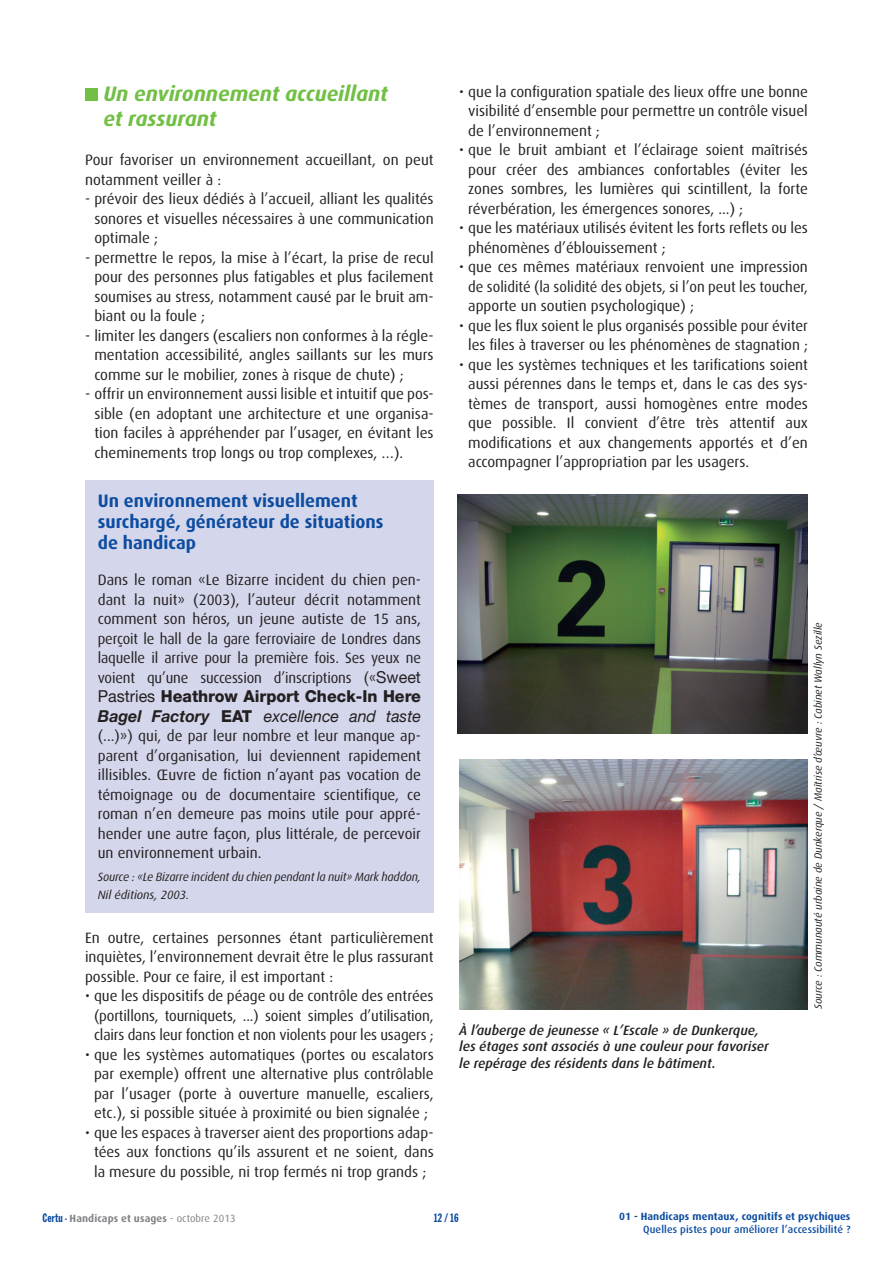
<style>
.page{position:relative;width:893px;height:1263px;background:#fff}
.page>*{position:absolute;margin:0;border:0;box-sizing:border-box;transform-origin:0 0}
.t1{font:italic 700 21px/25.2px "Dax OT";color:#71bf44}
.t2{font:700 18px/21px "Dax OT";color:#0d4da1}
.t3{font:800 16.5px/19.5px "Helvetica Neue LT";color:#231f20}
.t4{font:15px/19.5px "Dax OT";color:#231f20;text-align:justify}
.t5{font:italic 500 13.5px/16.2px "Dax OT";color:#231f20}
.t6{font:italic 12px/18px "Dax OT";letter-spacing:-.01em;color:#231f20}
.t7{font:12px "Franklin Gothic Extra Cond";color:#0d4da1}
.t8{font:italic 10.5px "Dax OT";color:#231f20}
.t9{font:500 10.5px "Dax OT";letter-spacing:.01em;color:#0d4da1}
.t10{font:700 10.5px "Dax OT";letter-spacing:.01em;color:#0d4da1}
.t11{font:700 10.5px "Dax OT";letter-spacing:.01em;color:#808285}
.s1{font-family:"Helvetica Neue LT";font-size:16.5px}
.s2{font-weight:400}
.s3{font-weight:700;font-style:italic}
.s4{font-weight:400;font-style:italic}
.s5{font-family:"Franklin Gothic Extra Cond";font-weight:400;font-size:12px;color:#0d4da1}
.s6{font-family:"Franklin Gothic Extra Cond";font-weight:400;color:#0d4da1}
</style>
<div class="page">
<div style="left:85px;top:480px;width:349px;height:433px;background:#d4d6eb"></div>
<div style="left:85px;top:88px;width:13px;height:13px;background:#71bf44"></div>
<img style="left:458px;top:494px;width:349px;height:239px">
<img style="left:459px;top:759px;width:349px;height:251px">
<p class="t1" style="left:103px;top:81px;width:286px">Un environnement accueillant et rassurant</p>
<p class="t4" style="left:85px;top:151px;width:350px">Pour favoriser un environnement accueillant, on peut notamment veiller à :</p>
<p class="t4" style="left:94px;top:190px;width:341px;text-indent:-9px">- prévoir des lieux dédiés à l’accueil, alliant les qualités sonores et visuelles nécessaires à une communication optimale ;</p>
<p class="t4" style="left:94px;top:248px;width:341px;text-indent:-9px">- permettre le repos, la mise à l’écart, la prise de recul pour des personnes plus fatigables et plus facilement soumises au stress, notamment causé par le bruit am&shy;biant ou la foule ;</p>
<p class="t4" style="left:94px;top:326px;width:341px;text-indent:-9px">- limiter les dangers (escaliers non conformes à la régle&shy;mentation accessibilité, angles saillants sur les murs comme sur le mobilier, zones à risque de chute) ;</p>
<p class="t4" style="left:94px;top:385px;width:341px;text-indent:-9px">- offrir un environnement aussi lisible et intuitif que pos&shy;sible (en adoptant une architecture et une organisa&shy;tion faciles à appréhender par l’usager, en évitant les cheminements trop longs ou trop complexes, …).</p>
<p class="t2" style="left:98px;top:490px;width:287px">Un environnement visuellement surchargé, générateur de situations de handicap</p>
<p class="t4" style="left:98px;top:571px;width:325px">Dans le roman «Le Bizarre incident du chien pen&shy;dant la nuit» (2003), l’auteur décrit notamment comment son héros, un jeune autiste de 15 ans, perçoit le hall de la gare ferroviaire de Londres dans laquelle il arrive pour la première fois. Ses yeux ne voient qu’une succession d’inscriptions («<span class="s1">Sweet</span></p>
<p class="t3" style="left:98px;top:687px;width:325px"><span class="s2">Pastries</span> Heathrow Airport Check-In Here<br><span class="s3">Bagel Factory</span> EAT <span class="s4">excellence and taste</span></p>
<p class="t4" style="left:98px;top:727px;width:325px">(...)») qui, de par leur nombre et leur manque ap&shy;parent d’organisation, lui deviennent rapidement illisibles. Œuvre de fiction n’ayant pas vocation de témoignage ou de documentaire scientifique, ce roman n’en demeure pas moins utile pour appré&shy;hender une autre façon, plus littérale, de percevoir un environnement urbain.</p>
<p class="t6" style="left:98px;top:868px;width:325px">Source : «Le Bizarre incident du chien pendant la nuit» Mark haddon,<br>Nil éditions, 2003.</p>
<p class="t4" style="left:85px;top:928px;width:350px">En outre, certaines personnes étant particulièrement inquiètes, l’environnement devrait être le plus rassurant possible. Pour ce faire, il est important :</p>
<p class="t4" style="left:85px;top:986px;width:350px;text-align:center">• que les dispositifs de péage ou de contrôle des entrées (portillons, tourniquets, ...) soient simples d’utilisation, clairs dans leur fonction et non violents pour les usagers ;</p>
<p class="t4" style="left:85px;top:1045px;width:350px;text-align:center">• que les systèmes automatiques (portes ou escalators par exemple) offrent une alternative plus contrôlable par l’usager (porte à ouverture manuelle, escaliers, etc.), si possible située à proximité ou bien signalée ;</p>
<p class="t4" style="left:85px;top:1123px;width:350px;text-align:center">• que les espaces à traverser aient des proportions adap&shy;tées aux fonctions qu’ils assurent et ne soient, dans la mesure du possible, ni trop fermés ni trop grands ;</p>
<p class="t4" style="left:468px;top:82px;width:341px;text-indent:-9px">• que la configuration spatiale des lieux offre une bonne visibilité d’ensemble pour permettre un contrôle visuel de l’environnement ;</p>
<p class="t4" style="left:468px;top:140px;width:341px;text-indent:-9px">• que le bruit ambiant et l’éclairage soient maîtrisés pour créer des ambiances confortables (éviter les zones sombres, les lumières qui scintillent, la forte réverbération, les émergences sonores, ...) ;</p>
<p class="t4" style="left:468px;top:218px;width:341px;text-indent:-9px">• que les matériaux utilisés évitent les forts reflets ou les phénomènes d’éblouissement ;</p>
<p class="t4" style="left:468px;top:257px;width:341px;text-indent:-9px">• que ces mêmes matériaux renvoient une impression de solidité (la solidité des objets, si l’on peut les toucher, apporte un soutien psychologique) ;</p>
<p class="t4" style="left:459px;top:316px;width:350px;text-align:center">• que les flux soient le plus organisés possible pour éviter les files à traverser ou les phénomènes de stagnation ;</p>
<p class="t4" style="left:468px;top:355px;width:341px;text-indent:-9px">• que les systèmes techniques et les tarifications soient aussi pérennes dans le temps et, dans le cas des sys&shy;tèmes de transport, aussi homogènes entre modes que possible. Il convient d’être très attentif aux modifications et aux changements apportés et d’en accompagner l’appropriation par les usagers.</p>
<p class="t5" style="left:459px;top:1022px;width:311px">À l’auberge de jeunesse « L’Escale » de Dunkerque, les étages sont associés à une couleur pour favoriser le repérage des résidents dans le bâtiment.</p>
<p class="t8" style="left:812px;top:1009px;width:388px;rotate:-90deg">Source : Communauté urbaine de Dunkerque / Maîtrise d’œuvre : Cabinet Wallyn Sezille</p>
<p class="t11" style="left:43px;top:1212px;width:195px"><span class="s5">Certu</span> <span class="s6">-</span> Handicaps et usages <span class="s2">- octobre 2013</span></p>
<p class="t10" style="left:619px;top:1210px;width:233px">01 - Handicaps mentaux, cognitifs et psychiques</p>
<p class="t9" style="left:643px;top:1223px;width:209px">Quelles pistes pour améliorer l’accessibilité ?</p>
<p class="t7" style="left:434px;top:1211px;width:26px">12 / 16</p>
</div>
